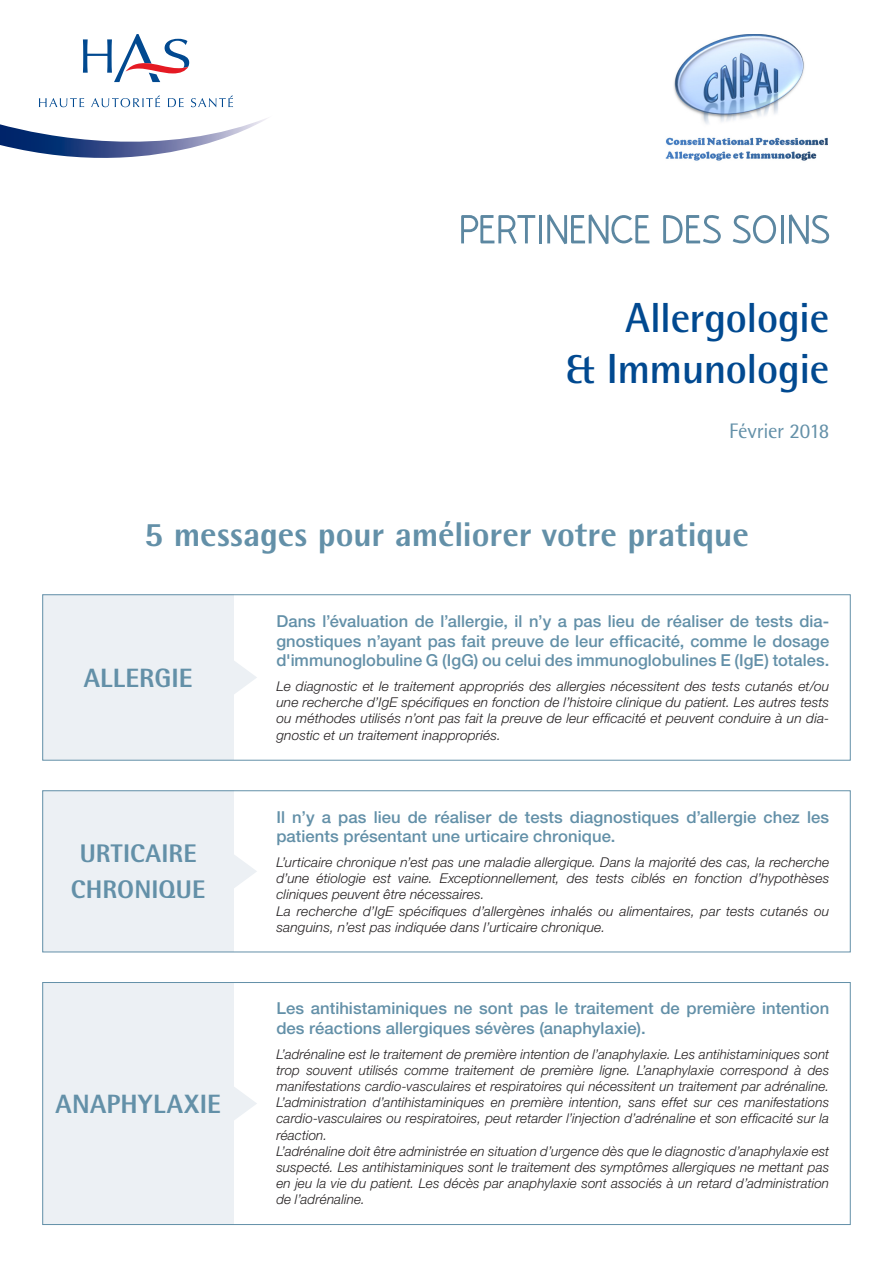
<style>
.page{position:relative;width:893px;height:1263px;background:#fff}
.page>*{position:absolute;margin:0;border:0;box-sizing:border-box;transform-origin:0 0}
.Titre_2_en_tête{font:700 42.15px "Rotis Semi Sans Std";letter-spacing:-.01em;color:#014990}
.Titre_2_en_tête-2{font:800 34.35px "Rotis Semi Sans Std";letter-spacing:-.005em;color:#6390a8}
.Titre_2_en_tête-3{font:800 26.55px "Rotis Semi Sans Std";letter-spacing:.01em;color:#6390a8}
.Date{font:800 25.5px/36px "Rotis Semi Sans Std";letter-spacing:.005em;color:#6390a8;text-align:center}
.Date-2{font:21px "Rotis Semi Sans Std";letter-spacing:-.015em;color:#6390a8}
.t1{font:500 16.5px/19.5px "Helvetica Neue LT Std";letter-spacing:.005em;color:#6390a8}
.texte{font:italic 300 13.5px/16.2px "Helvetica Neue LT Std";letter-spacing:.01em;color:#231f20;text-align:justify}
</style>
<div class="page">
<div style="left:43px;top:594px;width:191px;height:166px;background:#ecf0f4"></div>
<svg style="left:234px;top:661px;width:23px;height:33px"></svg>
<div style="left:43px;top:594px;width:807px;height:166px;border:1px solid #6390a8"></div>
<div style="left:43px;top:790px;width:191px;height:162px;background:#ecf0f4"></div>
<svg style="left:234px;top:855px;width:23px;height:33px"></svg>
<div style="left:43px;top:790px;width:807px;height:162px;border:1px solid #6390a8"></div>
<svg style="left:0;top:118px;width:267px;height:40px"></svg>
<svg style="left:39px;top:98px;width:45px;height:9px"></svg>
<svg style="left:91px;top:95px;width:69px;height:12px"></svg>
<svg style="left:168px;top:98px;width:16px;height:9px"></svg>
<svg style="left:191px;top:95px;width:42px;height:12px"></svg>
<svg style="left:83px;top:34px;width:106px;height:48px"></svg>
<svg style="left:461px;top:215px;width:74px;height:29px"></svg>
<hr style="left:539px;top:215px;width:3px;height:28px;background:#5c87a1">
<svg style="left:547px;top:214px;width:102px;height:30px"></svg>
<svg style="left:663px;top:215px;width:58px;height:28px"></svg>
<svg style="left:733px;top:215px;width:43px;height:28px"></svg>
<hr style="left:781px;top:215px;width:3px;height:28px;background:#5c87a1">
<svg style="left:789px;top:214px;width:41px;height:30px"></svg>
<img style="left:665px;top:34px;width:163px;height:127px">
<div style="left:43px;top:982px;width:191px;height:242px;background:#ecf0f4"></div>
<svg style="left:234px;top:1087px;width:23px;height:33px"></svg>
<div style="left:43px;top:982px;width:807px;height:243px;border:1px solid #6390a8"></div>
<p class="Titre_2_en_tête" style="left:625px;top:292px;width:205px">Allergologie</p>
<p class="Titre_2_en_tête" style="left:565px;top:343px;width:265px">&amp; Immunologie</p>
<p class="Date-2" style="left:729px;top:418px;width:102px">Février 2018</p>
<p class="Titre_2_en_tête-2" style="left:144px;top:512px;width:606px">5 messages pour améliorer votre pratique</p>
<p class="Titre_2_en_tête-3" style="left:84px;top:661px;width:110px">ALLERGIE</p>
<p class="Date" style="left:71px;top:836px;width:136px">URTICAIRE<br>CHRONIQUE</p>
<p class="Titre_2_en_tête-3" style="left:55px;top:1087px;width:167px">ANAPHYLAXIE</p>
<p class="t1" style="left:276px;top:611px;width:554px;text-align:justify">Dans l’évaluation de l’allergie, il n’y a pas lieu de réaliser de tests dia&shy;gnostiques n’ayant pas fait preuve de leur efficacité, comme le dosage d'immunoglobuline G (IgG) ou celui des immunoglobulines E (IgE) totales.</p>
<p class="texte" style="left:276px;top:678px;width:554px">Le diagnostic et le traitement appropriés des allergies nécessitent des tests cutanés et/ou une recherche d’IgE spécifiques en fonction de l’histoire clinique du patient. Les autres tests ou méthodes utilisés n’ont pas fait la preuve de leur efficacité et peuvent conduire à un dia&shy;gnostic et un traitement inappropriés.</p>
<p class="t1" style="left:276px;top:807px;width:554px">Il n’y a pas lieu de réaliser de tests diagnostiques d’allergie chez les patients présentant une urticaire chronique.</p>
<p class="texte" style="left:276px;top:854px;width:554px">L’urticaire chronique n’est pas une maladie allergique. Dans la majorité des cas, la recherche d’une étiologie est vaine. Exceptionnellement, des tests ciblés en fonction d’hypothèses cliniques peuvent être nécessaires.</p>
<p class="texte" style="left:276px;top:902px;width:554px">La recherche d’IgE spécifiques d’allergènes inhalés ou alimentaires, par tests cutanés ou sanguins, n’est pas indiquée dans l’urticaire chronique.</p>
<p class="t1" style="left:276px;top:998px;width:554px">Les antihistaminiques ne sont pas le traitement de première intention des réactions allergiques sévères (anaphylaxie).</p>
<p class="texte" style="left:276px;top:1045px;width:554px">L’adrénaline est le traitement de première intention de l’anaphylaxie. Les antihistaminiques sont trop souvent utilisés comme traitement de première ligne. L’anaphylaxie correspond à des manifestations cardio-vasculaires et respiratoires qui nécessitent un traitement par adrénaline.<br>L’administration d’antihistaminiques en première intention, sans effet sur ces manifestations cardio-vasculaires ou respiratoires, peut retarder l’injection d’adrénaline et son efficacité sur la réaction.</p>
<p class="texte" style="left:276px;top:1143px;width:554px">L’adrénaline doit être administrée en situation d’urgence dès que le diagnostic d’anaphylaxie est suspecté. Les antihistaminiques sont le traitement des symptômes allergiques ne mettant pas en jeu la vie du patient. Les décès par anaphylaxie sont associés à un retard d’administration de l’adrénaline.</p>
</div>
